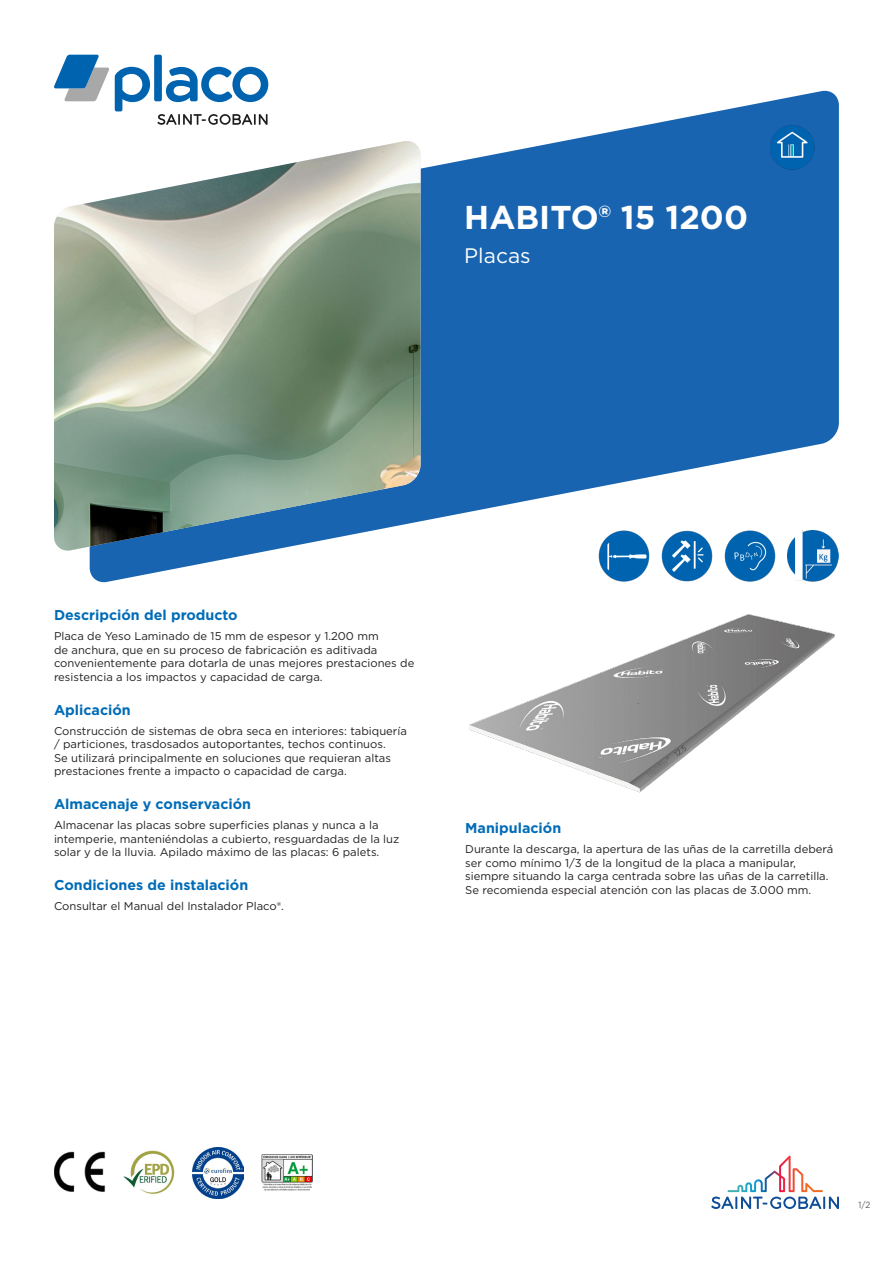
<style>
.page{position:relative;width:893px;height:1263px;background:#fff}
.page>*{position:absolute;margin:0;border:0;box-sizing:border-box;transform-origin:0 0}
.Product_Name{font:700 33px "Gotham";color:#fff}
.A-Product_Descriptio{font:21px "Gotham";color:#fff}
.Longname{font:700 14.25px "Gotham";color:#006cb7}
.Value{font:11.25px/13.5px "Gotham";color:#231f20}
.t1{font:9px "Gotham";color:#57585a;scale:.9 1}
</style>
<div class="page">
<svg style="left:711px;top:1156px;width:128px;height:53px"></svg>
<svg style="left:54px;top:55px;width:55px;height:46px"></svg>
<div style="left:154px;top:55px;width:8px;height:46px;background:#0063af;border-radius:2px"></div>
<svg style="left:115px;top:67px;width:35px;height:22px"></svg>
<svg style="left:166px;top:67px;width:102px;height:22px"></svg>
<svg style="left:90px;top:89px;width:749px;height:494px;fill:#1964b0"></svg>
<img style="left:54px;top:141px;width:367px;height:411px">
<img style="left:469px;top:614px;width:366px;height:179px">
<img style="left:599px;top:530px;width:51px;height:51px">
<img style="left:662px;top:530px;width:51px;height:51px">
<img style="left:725px;top:530px;width:51px;height:51px">
<img style="left:788px;top:530px;width:51px;height:51px">
<img style="left:54px;top:1151px;width:51px;height:41px">
<img style="left:123px;top:1151px;width:51px;height:43px">
<img style="left:192px;top:1147px;width:51px;height:51px">
<img style="left:261px;top:1154px;width:51px;height:37px">
<img style="left:765px;top:120px;width:53px;height:53px">
<p class="Product_Name" style="left:464px;top:196px;width:285px">HABITO® 15 1200</p>
<p class="A-Product_Descriptio" style="left:464px;top:242px;width:68px">Placas</p>
<p class="Longname" style="left:54px;top:606px;width:185px">Descripción del producto</p>
<p class="Value" style="left:54px;top:629px;width:362px">Placa de Yeso Laminado de 15 mm de espesor y 1.200 mm<br>de anchura, que en su proceso de fabricación es aditivada convenientemente para dotarla de unas mejores prestaciones de resistencia a los impactos y capacidad de carga.</p>
<p class="Longname" style="left:54px;top:700px;width:78px">Aplicación</p>
<p class="Value" style="left:54px;top:724px;width:354px">Construcción de sistemas de obra seca en interiores: tabiquería / particiones, trasdosados autoportantes, techos continuos.<br>Se utilizará principalmente en soluciones que requieran altas prestaciones frente a impacto o capacidad de carga.</p>
<p class="Longname" style="left:54px;top:795px;width:199px">Almacenaje y conservación</p>
<p class="Value" style="left:54px;top:818px;width:347px">Almacenar las placas sobre superficies planas y nunca a la intemperie, manteniéndolas a cubierto, resguardadas de la luz solar y de la lluvia. Apilado máximo de las placas: 6 palets.</p>
<p class="Longname" style="left:54px;top:876px;width:196px">Condiciones de instalación</p>
<p class="Value" style="left:54px;top:899px;width:232px">Consultar el Manual del Instalador Placo®.</p>
<p class="Longname" style="left:465px;top:819px;width:98px">Manipulación</p>
<p class="Value" style="left:465px;top:842px;width:369px">Durante la descarga, la apertura de las uñas de la carretilla deberá ser como mínimo 1/3 de la longitud de la placa a manipular, siempre situando la carga centrada sobre las uñas de la carretilla.<br>Se recomienda especial atención con las placas de 3.000 mm.</p>
<p class="t1" style="left:858px;top:1199px;width:15px">1/2</p>
</div>
